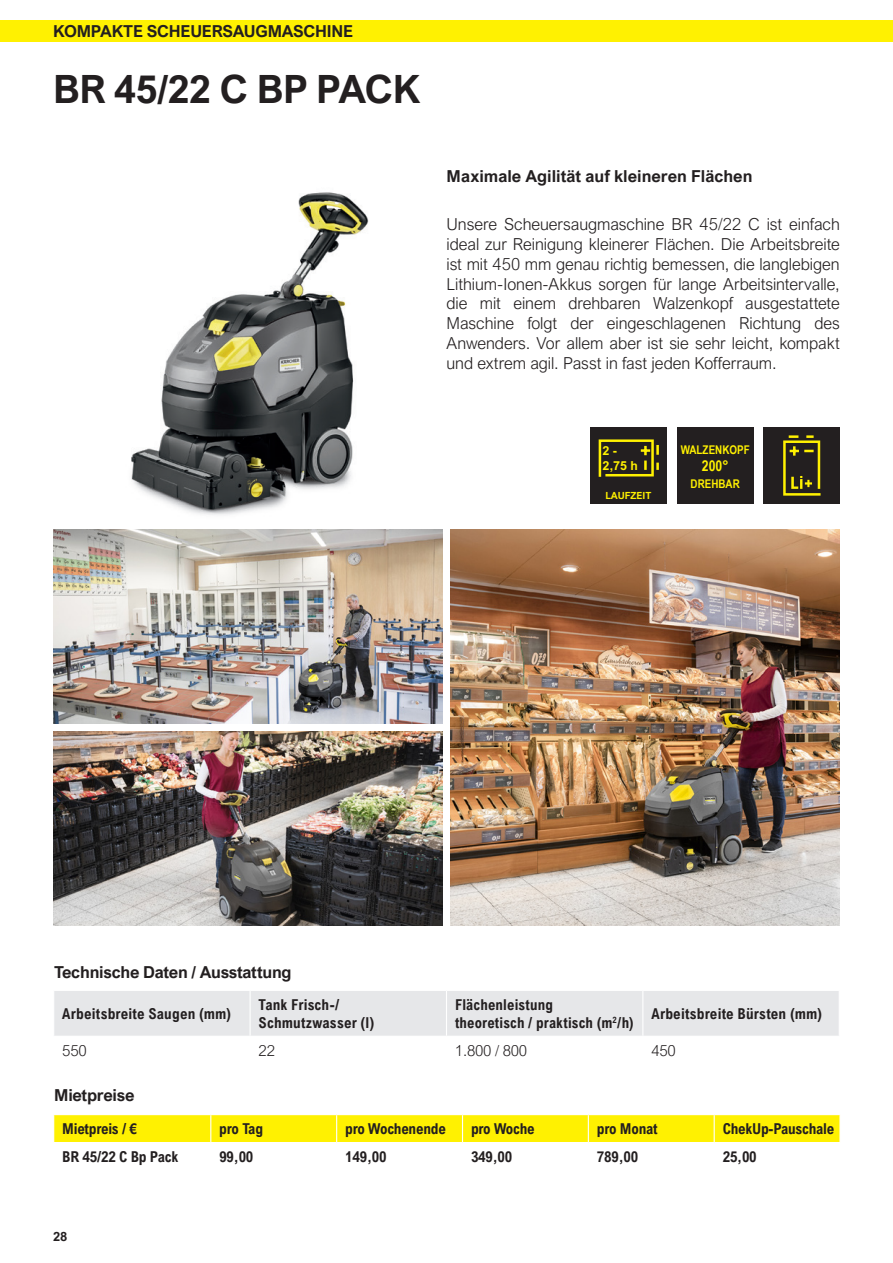
<style>
.page{position:relative;width:893px;height:1263px;background:#fff}
.page>*{position:absolute;margin:0;border:0;box-sizing:border-box;transform-origin:0 0}
.t1{font:700 39px "Arial Nova";letter-spacing:-.015em;color:#231f20}
.t2{font:300 16.5px/19.8px "Arial Nova";letter-spacing:-.005em;color:#231f20;text-align:justify}
.t3{font:700 16.5px "Arial Nova";letter-spacing:-.015em;color:#231f20}
.t4{font:700 15px/18px "Arial Nova Cond";letter-spacing:.01em;color:#231f20}
.t5{font:700 15px "Arial Nova Cond";letter-spacing:-.015em;color:#231f20}
.t6{font:300 15px "Arial Nova";letter-spacing:-.015em;color:#231f20}
.t7{font:700 15px "Arial Narrow";color:#fff101}
.t8{font:700 12.75px "Arial Nova";color:#231f20}
.t9{font:700 12.45px/14.9px "Arial Nova";color:#fff101}
.t10{font:700 12px "Arial Narrow";color:#fff101}
.t11{font:700 9.9px "Arial Nova";color:#fff101}
</style>
<div class="page">
<div style="left:0;top:20px;width:893px;height:22px;background:#fff101"></div>
<img style="left:108px;top:192px;width:283px;height:338px">
<img style="left:53px;top:530px;width:389px;height:193px">
<img style="left:53px;top:732px;width:389px;height:193px">
<img style="left:451px;top:530px;width:389px;height:395px">
<div style="left:763px;top:427px;width:77px;height:77px;background:#231f20"></div>
<svg style="left:783px;top:435px;width:38px;height:61px"></svg>
<div style="left:54px;top:991px;width:785px;height:45px;background:#e6e7e9"></div>
<div style="left:591px;top:427px;width:76px;height:77px;background:#231f20"></div>
<svg style="left:598px;top:439px;width:61px;height:38px"></svg>
<div style="left:677px;top:427px;width:76px;height:77px;background:#231f20"></div>
<svg style="left:53px;top:1114px;width:787px;height:29px;background:#fff216"></svg>
<p class="t3" style="left:53px;top:22px;width:301px">KOMPAKTE SCHEUERSAUGMASCHINE</p>
<h1 class="t1" style="left:53px;top:66px;width:369px">BR 45/22 C BP PACK</h1>
<p class="t3" style="left:446px;top:167px;width:308px">Maximale Agilität auf kleineren Flächen</p>
<p class="t2" style="left:446px;top:214px;width:395px">Unsere Scheuersaugmaschine BR 45/22 C ist einfach ideal zur Reinigung kleinerer Flächen. Die Arbeitsbreite ist mit 450 mm genau richtig bemessen, die langlebigen Lithium-Ionen-Akkus sorgen für lange Arbeitsintervalle, die mit einem drehbaren Walzenkopf ausgestattete Maschine folgt der eingeschlagenen Richtung des Anwenders. Vor allem aber ist sie sehr leicht, kompakt und extrem agil. Passt in fast jeden Kofferraum.</p>
<p class="t9" style="left:603px;top:443px;width:37px">2 -<br>2,75 h</p>
<p class="t11" style="left:605px;top:490px;width:48px">LAUFZEIT</p>
<p class="t10" style="left:681px;top:441px;width:70px">WALZENKOPF</p>
<p class="t7" style="left:702px;top:454px;width:28px">200°</p>
<p class="t10" style="left:691px;top:474px;width:51px">DREHBAR</p>
<p class="t3" style="left:54px;top:963px;width:239px">Technische Daten / Ausstattung</p>
<p class="t4" style="left:62px;top:1004px;width:170px">Arbeitsbreite Saugen (mm)</p>
<p class="t4" style="left:259px;top:995px;width:117px">Tank Frisch-/<br>Schmutzwasser (l)</p>
<p class="t4" style="left:455px;top:995px;width:180px">Flächenleistung<br>theoretisch / praktisch (m<sup>2</sup>/h)</p>
<p class="t4" style="left:651px;top:1004px;width:172px">Arbeitsbreite Bürsten (mm)</p>
<p class="t6" style="left:62px;top:1042px;width:26px">550</p>
<p class="t6" style="left:259px;top:1042px;width:18px">22</p>
<p class="t6" style="left:455px;top:1042px;width:74px">1.800 / 800</p>
<p class="t6" style="left:651px;top:1042px;width:26px">450</p>
<p class="t3" style="left:54px;top:1086px;width:82px">Mietpreise</p>
<p class="t5" style="left:62px;top:1119px;width:76px">Mietpreis / €</p>
<p class="t4" style="left:219px;top:1119px;width:45px">pro Tag</p>
<p class="t5" style="left:345px;top:1119px;width:102px">pro Wochenende</p>
<p class="t5" style="left:471px;top:1119px;width:65px">pro Woche</p>
<p class="t5" style="left:597px;top:1119px;width:62px">pro Monat</p>
<p class="t5" style="left:723px;top:1119px;width:113px">ChekUp-Pauschale</p>
<p class="t5" style="left:62px;top:1147px;width:117px">BR 45/22 C Bp Pack</p>
<p class="t4" style="left:219px;top:1147px;width:36px">99,00</p>
<p class="t4" style="left:345px;top:1147px;width:43px">149,00</p>
<p class="t4" style="left:471px;top:1147px;width:43px">349,00</p>
<p class="t4" style="left:597px;top:1147px;width:43px">789,00</p>
<p class="t4" style="left:723px;top:1147px;width:36px">25,00</p>
<p class="t8" style="left:53px;top:1229px;width:16px">28</p>
</div>
